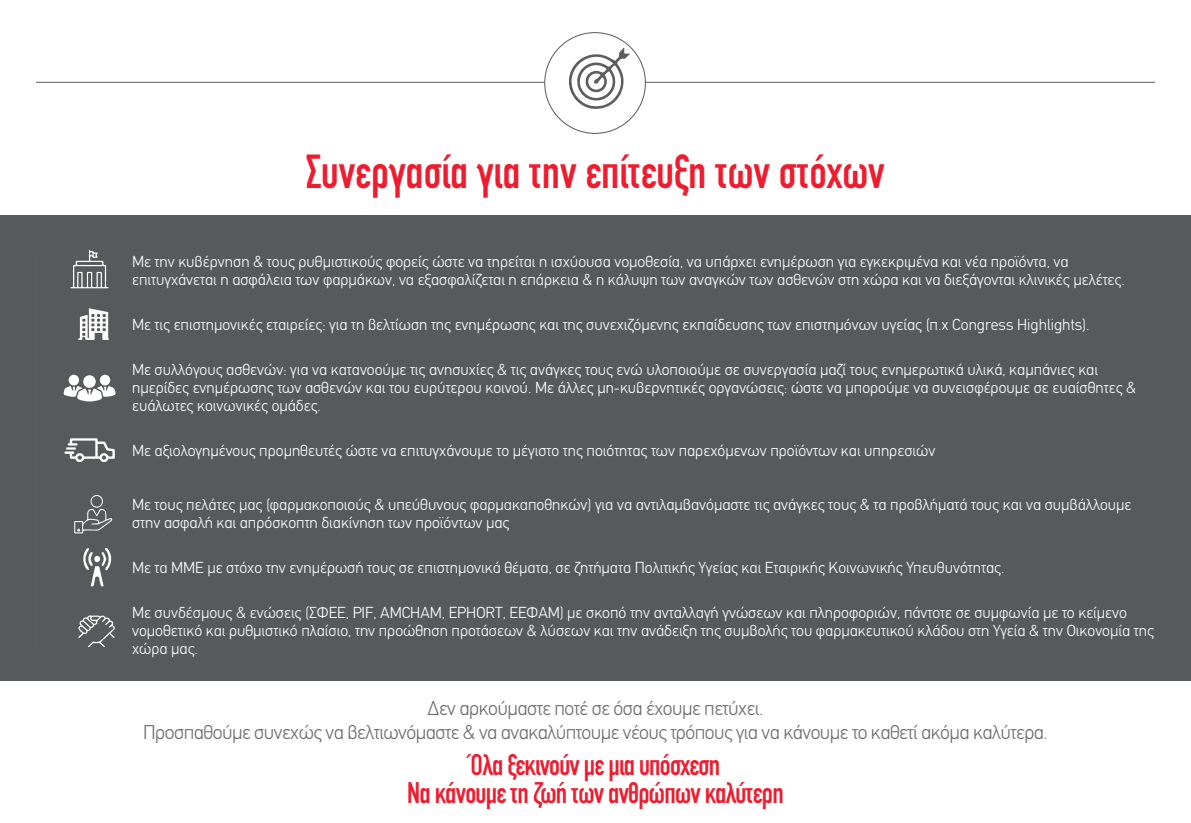
<style>
.page{position:relative;width:1191px;height:823px;background:#fff}
.page>*{position:absolute;margin:0;border:0;box-sizing:border-box;transform-origin:0 0}
.t1{font:500 48px "PF Din Text Compressed";color:#ed1c2e}
.t2{font:500 30px/28px "PF Din Text Compressed";letter-spacing:-.025em;color:#ed1c2e;text-align:center}
.t3{font:300 20px/24px "PF Din Text";letter-spacing:-.025em;color:#6d6e71;text-align:center}
.t4{font:300 16px/18px "PF Din Text";color:#fff}
</style>
<div class="page">
<hr style="left:36px;top:82px;width:1119px;height:1px;background:#58595b">
<div style="left:545px;top:33px;width:100px;height:100px;background:#fff;border-radius:50%"></div>
<div style="left:0;top:215px;width:1191px;height:465px;background:#58595b"></div>
<hr style="left:35px;top:255px;width:1px;height:389px;background:#ed1c2e">
<svg style="left:70px;top:250px;width:39px;height:38px"></svg>
<svg style="left:78px;top:308px;width:31px;height:32px"></svg>
<div style="left:83px;top:375px;width:13px;height:12px;background:#fff;border-radius:50%"></div>
<svg style="left:63px;top:385px;width:53px;height:17px"></svg>
<div style="left:100px;top:374px;width:10px;height:11px;background:#fff;border-radius:50%"></div>
<div style="left:69px;top:374px;width:10px;height:11px;background:#fff;border-radius:50%"></div>
<svg style="left:64px;top:438px;width:51px;height:24px"></svg>
<svg style="left:74px;top:495px;width:38px;height:38px"></svg>
<svg style="left:83px;top:548px;width:28px;height:38px"></svg>
<div style="left:94px;top:555px;width:6px;height:7px;background:#fff;border-radius:50%"></div>
<svg style="left:78px;top:615px;width:37px;height:32px"></svg>
<svg style="left:568px;top:48px;width:62px;height:61px"></svg>
<h1 class="t1" style="left:306px;top:144px;width:580px">Συνεργασία για την επίτευξη των στόχων</h1>
<p class="t4" style="left:132px;top:252px;width:994px">Με την κυβέρνηση &amp; τους ρυθμιστικούς φορείς ώστε να τηρείται η ισχύουσα νομοθεσία, να υπάρχει ενημέρωση για εγκεκριμένα και νέα προϊόντα, να επιτυγχάνεται η ασφάλεια των φαρμάκων, να εξασφαλίζεται η επάρκεια &amp; η κάλυψη των αναγκών των ασθενών στη χώρα και να διεξάγονται κλινικές μελέτες.</p>
<p class="t4" style="left:132px;top:315px;width:959px">Με τις επιστημονικές εταιρείες: για τη βελτίωση της ενημέρωσης και της συνεχιζόμενης εκπαίδευσης των επιστημόνων υγείας (π.χ Congress Highlights).</p>
<p class="t4" style="left:132px;top:360px;width:1005px">Με συλλόγους ασθενών: για να κατανοούμε τις ανησυχίες &amp; τις ανάγκες τους ενώ υλοποιούμε σε συνεργασία μαζί τους ενημερωτικά υλικά, καμπάνιες και ημερίδες ενημέρωσης των ασθενών και του ευρύτερου κοινού. Με άλλες μη-κυβερνητικές οργανώσεις: ώστε να μπορούμε να συνεισφέρουμε σε ευαίσθητες &amp; ευάλωτες κοινωνικές ομάδες.</p>
<p class="t4" style="left:132px;top:441px;width:804px">Με αξιολογημένους προμηθευτές ώστε να επιτυγχάνουμε το μέγιστο της ποιότητας των παρεχόμενων προϊόντων και υπηρεσιών</p>
<p class="t4" style="left:132px;top:495px;width:1001px">Με τους πελάτες μας (φαρμακοποιούς &amp; υπεύθυνους φαρμακαποθηκών) για να αντιλαμβανόμαστε τις ανάγκες τους &amp; τα προβλήματά τους και να συμβάλλουμε στην ασφαλή και απρόσκοπτη διακίνηση των προϊόντων μας</p>
<p class="t4" style="left:132px;top:558px;width:874px">Με τα ΜΜΕ με στόχο την ενημέρωσή τους σε επιστημονικά θέματα, σε ζητήματα Πολιτικής Υγείας και Εταιρικής Κοινωνικής Υπευθυνότητας.</p>
<p class="t4" style="left:132px;top:603px;width:1023px">Με συνδέσμους &amp; ενώσεις (ΣΦΕΕ, PIF, ΑMCHAM, EPHORT, EEΦΑΜ) με σκοπό την ανταλλαγή γνώσεων και πληροφοριών, πάντοτε σε συμφωνία με το κείμενο νομοθετικό και ρυθμιστικό πλαίσιο, την προώθηση προτάσεων &amp; λύσεων και την ανάδειξη της συμβολής του φαρμακευτικού κλάδου στη Υγεία &amp; την Οικονομία της χώρα μας.</p>
<p class="t3" style="left:143px;top:696px;width:906px">Δεν αρκούμαστε ποτέ σε όσα έχουμε πετύχει.<br>Προσπαθούμε συνεχώς να βελτιωνόμαστε &amp; να ανακαλύπτουμε νέους τρόπους για να κάνουμε το καθετί ακόμα καλύτερα.</p>
<h2 class="t2" style="left:407px;top:750px;width:378px">Όλα ξεκινούν με μια υπόσχεση<br>Να κάνουμε τη ζωή των ανθρώπων καλύτερη</h2>
</div>
